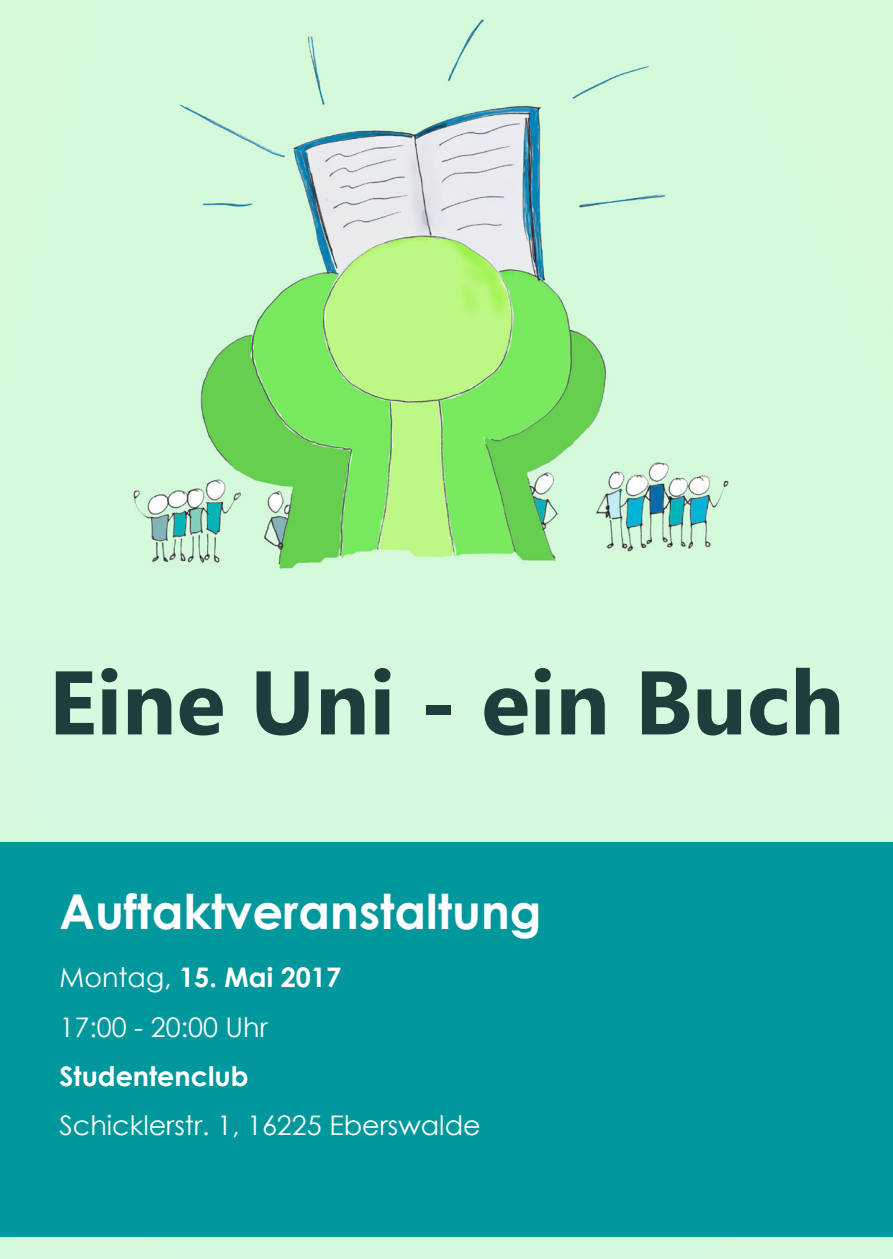
<style>
.page{position:relative;width:893px;height:1259px;background:#fff}
.page>*{position:absolute;margin:0;border:0;box-sizing:border-box;transform-origin:0 0}
.t1{font:700 90px "Ebrima";color:#1c3e3c}
.t2{font:700 48px "Century Gothic";color:#fff}
.t3{font:27px/49.5px "Century Gothic";color:#fff}
.t4{font:700 27px "Century Gothic";color:#fff}
.s1{font-weight:700}
</style>
<div class="page">
<img style="left:0;top:0;width:893px;height:1259px">
<div style="left:0;top:842px;width:893px;height:394px;background:#00989c"></div>
<h1 class="t1" style="left:49px;top:635px;width:797px">Eine Uni - ein Buch</h1>
<h2 class="t2" style="left:60px;top:875px;width:483px">Auftaktveranstaltung</h2>
<p class="t3" style="left:60px;top:952px;width:283px">Montag, <span class="s1">15. Mai 2017<br></span>17:00 - 20:00 Uhr</p>
<p class="t4" style="left:60px;top:1055px;width:190px">Studentenclub</p>
<p class="t3" style="left:60px;top:1100px;width:423px">Schicklerstr. 1, 16225 Eberswalde</p>
</div>
